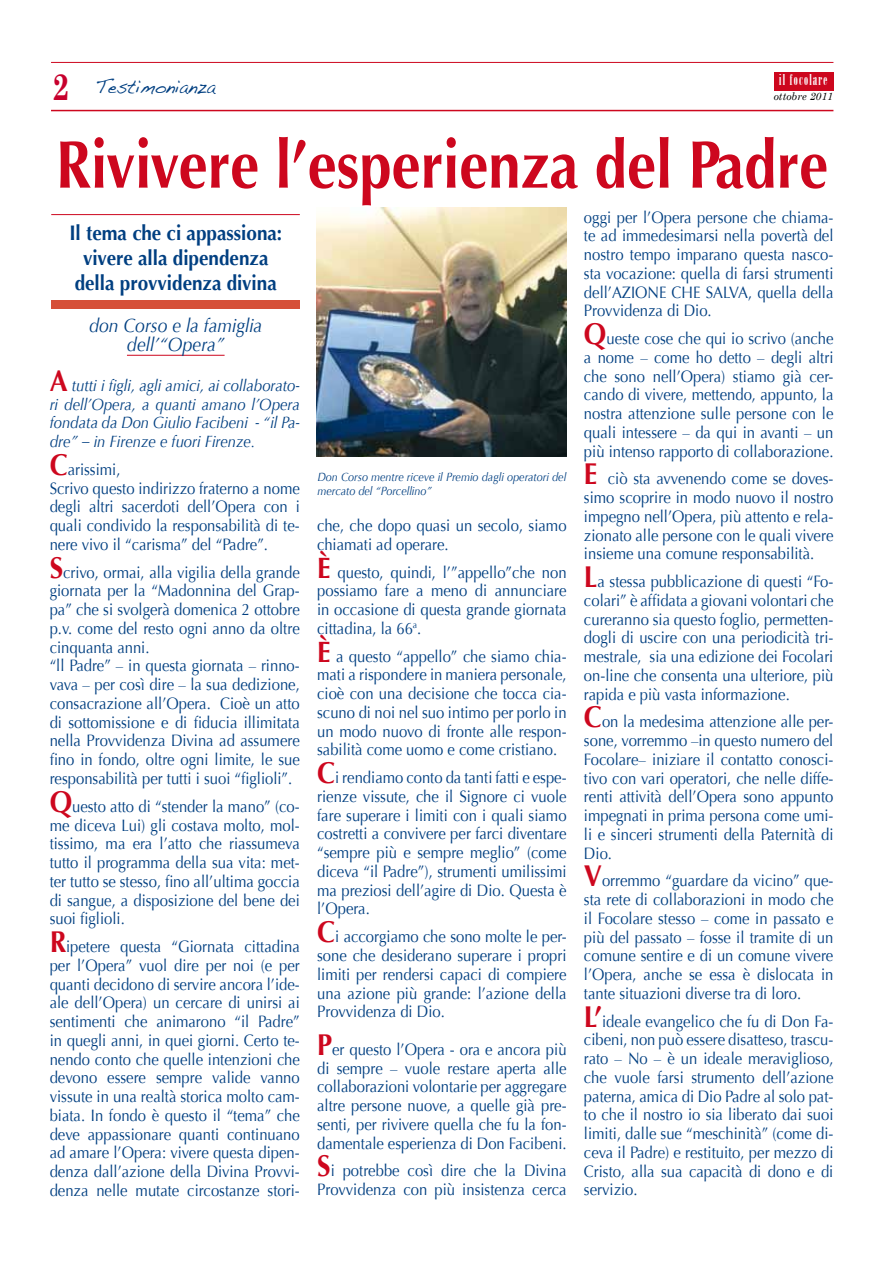
<style>
.page{position:relative;width:893px;height:1263px;background:#fff}
.page>*{position:absolute;margin:0;border:0;box-sizing:border-box;transform-origin:0 0}
.t1{font:700 67.5px "Optima";color:#cd071e;scale:.86 1}
.t2{font:700 37.5px "Century Schoolbook";color:#c7002d;scale:.8 1}
.t3{font:700 21px/25.2px "Optima";color:#003f81;text-align:center;scale:.9 1}
.t4{font:italic 19.5px/18.8px "Optima";color:#003f81;text-align:center;scale:.9 1}
.t5{font:19.5px "Handwriting Dakota";color:#003f81;scale:.9 1}
.t6{font:16.5px/18.8px "Optima";color:#003f81;text-align:justify;scale:.9 1}
.t7{font:italic 16.5px/18.8px "Optima";color:#003f81;text-align:justify;scale:.9 1}
.t8{font:15px "Onyx";letter-spacing:.08em;color:#fff}
.t9{font:italic 12px/13.5px "Optima";color:#003f81;scale:.9 1}
.t10{font:italic 10.5px "Century Schoolbook";color:#000}
.s1{font-weight:700;font-style:normal;font-size:30px;color:#cd071e}
.s2{font-weight:700;font-size:30px;color:#cd071e}
</style>
<div class="page">
<hr style="left:51px;top:110px;width:782px;height:1px;background:#cd071e">
<hr style="left:51px;top:62px;width:782px;height:1px;background:#cd071e">
<div style="left:774px;top:72px;width:59px;height:19px;background:#cd071e"></div>
<hr style="left:127px;top:355px;width:98px;height:1px;background:#cd071e">
<hr style="left:51px;top:214px;width:249px;height:1px;background:#cd071e">
<div style="left:52px;top:300px;width:248px;height:9px;background:#d65038"></div>
<img style="left:317px;top:208px;width:249px;height:248px">
<h2 class="t2" style="left:52px;top:64px;width:23px">2</h2>
<p class="t8" style="left:779px;top:71px;width:50px">il focolare</p>
<p class="t5" style="left:96px;top:75px;width:134px">Testimonianza</p>
<p class="t10" style="left:774px;top:90px;width:61px">ottobre 2011</p>
<h1 class="t1" style="left:56px;top:125px;width:900px">Rivivere l’esperienza del Padre</h1>
<p class="t3" style="left:69px;top:220px;width:238px">Il tema che ci appassiona: vivere alla dipendenza della provvidenza divina</p>
<p class="t4" style="left:89px;top:316px;width:194px">don Corso e la famiglia dell’“Opera”</p>
<p class="t7" style="left:50px;top:376px;width:279px"><span class="s1">A</span> tutti i figli, agli amici, ai collaborato&shy;ri dell’Opera, a quanti amano l’Opera fondata da Don Giulio Facibeni - “il Pa&shy;dre” – in Firenze e fuori Firenze.</p>
<p class="t6" style="left:50px;top:460px;width:279px;text-align:left"><span class="s2">C</span>arissimi,<br>Scrivo questo indirizzo fraterno a nome degli altri sacerdoti dell’Opera con i quali condivido la responsabilità di te&shy;nere vivo il “carisma” del “Padre”.</p>
<p class="t6" style="left:50px;top:563px;width:279px;text-align:left"><span class="s2">S</span>crivo, ormai, alla vigilia della grande giornata per la “Madonnina del Grap&shy;pa” che si svolgerà domenica 2 ottobre p.v. come del resto ogni anno da oltre cinquanta anni.<br>“ll Padre” – in questa giornata – rinno&shy;vava – per così dire – la sua dedizione, consacrazione all’Opera. Cioè un atto di sottomissione e di fiducia illimitata nella Provvidenza Divina ad assumere fino in fondo, oltre ogni limite, le sue responsabilità per tutti i suoi “figlioli”.</p>
<p class="t6" style="left:50px;top:797px;width:279px"><span class="s2">Q</span>uesto atto di “stender la mano” (co&shy;me diceva Lui) gli costava molto, mol&shy;tissimo, ma era l’atto che riassumeva tutto il programma della sua vita: met&shy;ter tutto se stesso, fino all’ultima goccia di sangue, a disposizione del bene dei suoi figlioli.</p>
<p class="t6" style="left:50px;top:937px;width:279px"><span class="s2">R</span>ipetere questa “Giornata cittadina per l’Opera” vuol dire per noi (e per quanti decidono di servire ancora l’ide&shy;ale dell’Opera) un cercare di unirsi ai sentimenti che animarono “il Padre” in quegli anni, in quei giorni. Certo te&shy;nendo conto che quelle intenzioni che devono essere sempre valide vanno vissute in una realtà storica molto cam&shy;biata. In fondo è questo il “tema” che deve appassionare quanti continuano ad amare l’Opera: vivere questa dipen&shy;denza dall’azione della Divina Provvi&shy;denza nelle mutate circostanze stori-</p>
<p class="t9" style="left:317px;top:470px;width:278px">Don Corso mentre riceve il Premio dagli operatori del mercato del “Porcellino”</p>
<p class="t6" style="left:317px;top:516px;width:279px">che, che dopo quasi un secolo, siamo chiamati ad operare.</p>
<p class="t6" style="left:317px;top:563px;width:279px"><span class="s2">È</span> questo, quindi, l’”appello”che non possiamo fare a meno di annunciare in occasione di questa grande giornata cittadina, la 66<sup>a</sup>.</p>
<p class="t6" style="left:317px;top:647px;width:279px"><span class="s2">È</span> a questo “appello” che siamo chia&shy;mati a rispondere in maniera personale, cioè con una decisione che tocca cia&shy;scuno di noi nel suo intimo per porlo in un modo nuovo di fronte alle respon&shy;sabilità come uomo e come cristiano.</p>
<p class="t6" style="left:317px;top:768px;width:279px"><span class="s2">C</span>i rendiamo conto da tanti fatti e espe&shy;rienze vissute, che il Signore ci vuole fare superare i limiti con i quali siamo costretti a convivere per farci diventare “sempre più e sempre meglio” (come diceva “il Padre”), strumenti umilissimi ma preziosi dell’agire di Dio. Questa è l’Opera.</p>
<p class="t6" style="left:317px;top:927px;width:279px"><span class="s2">C</span>i accorgiamo che sono molte le per&shy;sone che desiderano superare i propri limiti per rendersi capaci di compiere una azione più grande: l’azione della Provvidenza di Dio.</p>
<p class="t6" style="left:317px;top:1040px;width:279px"><span class="s2">P</span>er questo l’Opera - ora e ancora più di sempre – vuole restare aperta alle collaborazioni volontarie per aggregare altre persone nuove, a quelle già pre&shy;senti, per rivivere quella che fu la fon&shy;damentale esperienza di Don Facibeni.</p>
<p class="t6" style="left:317px;top:1161px;width:279px"><span class="s2">S</span>i potrebbe così dire che la Divina<br>Provvidenza con più insistenza cerca</p>
<p class="t6" style="left:584px;top:208px;width:279px">oggi per l’Opera persone che chiama&shy;te ad immedesimarsi nella povertà del nostro tempo imparano questa nasco&shy;sta vocazione: quella di farsi strumenti dell’AZIONE CHE SALVA, quella della Provvidenza di Dio.</p>
<p class="t6" style="left:584px;top:329px;width:279px"><span class="s2">Q</span>ueste cose che qui io scrivo (anche a nome – come ho detto – degli altri che sono nell’Opera) stiamo già cer&shy;cando di vivere, mettendo, appunto, la nostra attenzione sulle persone con le quali intessere – da qui in avanti – un più intenso rapporto di collaborazione.</p>
<p class="t6" style="left:584px;top:469px;width:279px"><span class="s2">E</span> ciò sta avvenendo come se doves&shy;simo scoprire in modo nuovo il nostro impegno nell’Opera, più attento e rela&shy;zionato alle persone con le quali vivere insieme una comune responsabilità.</p>
<p class="t6" style="left:584px;top:572px;width:279px"><span class="s2">L</span>a stessa pubblicazione di questi “Fo&shy;colari” è affidata a giovani volontari che cureranno sia questo foglio, permetten&shy;dogli di uscire con una periodicità tri&shy;mestrale, sia una edizione dei Focolari on-line che consenta una ulteriore, più rapida e più vasta informazione.</p>
<p class="t6" style="left:584px;top:712px;width:279px"><span class="s2">C</span>on la medesima attenzione alle per&shy;sone, vorremmo –in questo numero del Focolare– iniziare il contatto conosci&shy;tivo con vari operatori, che nelle diffe&shy;renti attività dell’Opera sono appunto impegnati in prima persona come umi&shy;li e sinceri strumenti della Paternità di Dio.</p>
<p class="t6" style="left:584px;top:871px;width:279px"><span class="s2">V</span>orremmo “guardare da vicino” que&shy;sta rete di collaborazioni in modo che il Focolare stesso – come in passato e più del passato – fosse il tramite di un comune sentire e di un comune vivere l’Opera, anche se essa è dislocata in tante situazioni diverse tra di loro.</p>
<p class="t6" style="left:584px;top:1012px;width:279px"><span class="s2">L’</span>ideale evangelico che fu di Don Fa&shy;cibeni, non può essere disatteso, trascu&shy;rato – No – è un ideale meraviglioso, che vuole farsi strumento dell’azione paterna, amica di Dio Padre al solo pat&shy;to che il nostro io sia liberato dai suoi limiti, dalle sue “meschinità” (come di&shy;ceva il Padre) e restituito, per mezzo di Cristo, alla sua capacità di dono e di servizio.</p>
</div>
